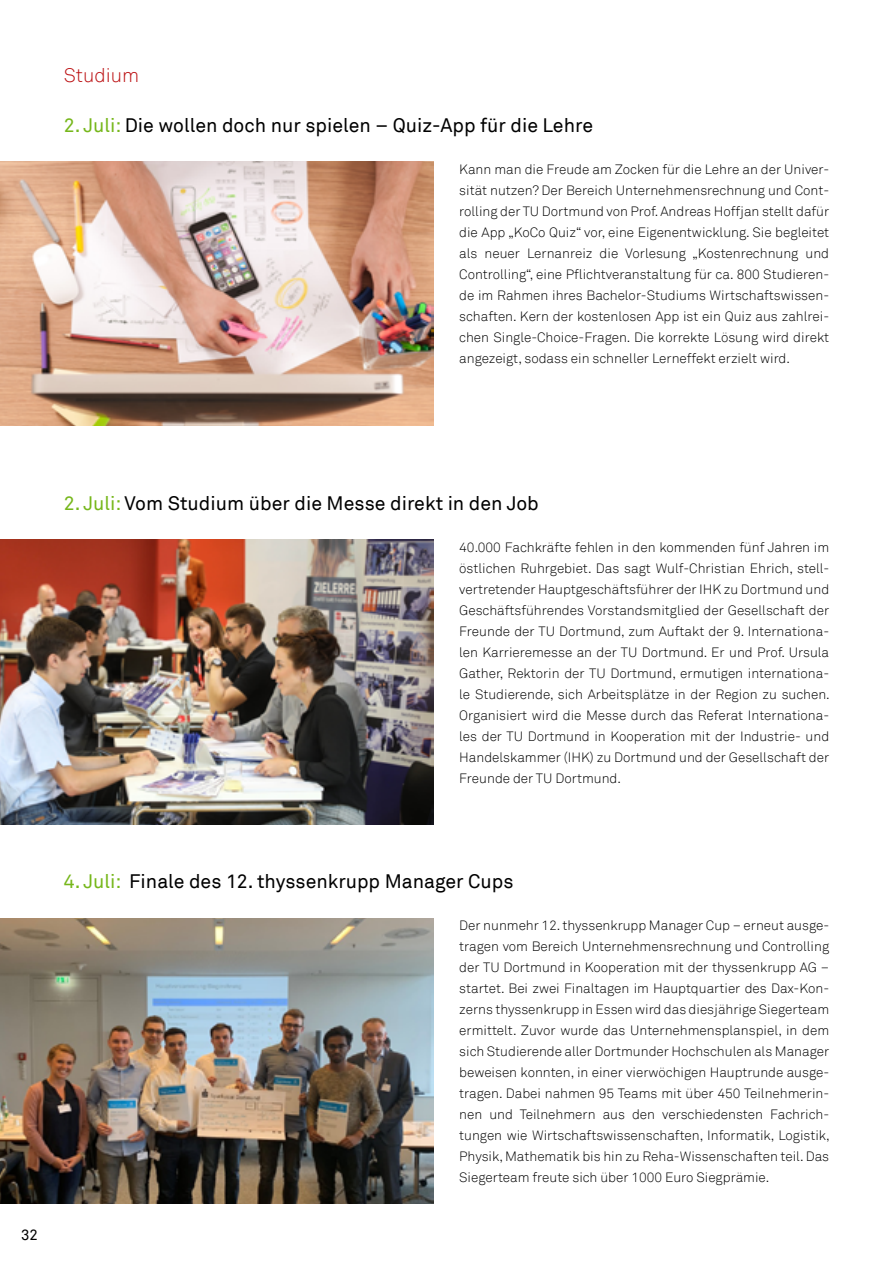
<style>
.page{position:relative;width:893px;height:1263px;background:#fff}
.page>*{position:absolute;margin:0;border:0;box-sizing:border-box;transform-origin:0 0}
.Jahrbuch_Datum_Ereig{font:19.5px "Akkurat";color:#000}
.t1{font:300 19.5px "Akkurat";color:#bc1214}
.t2{font:15px "Akkurat";color:#000}
.Jahrbuch_Fließtext_l{font:300 13.5px/21px "Akkurat";color:#000;text-align:justify}
.s1{color:#76b71b}
</style>
<div class="page">
<img style="left:0;top:918px;width:434px;height:285px">
<img style="left:0;top:540px;width:434px;height:285px">
<img style="left:0;top:162px;width:434px;height:264px">
<h1 class="t1" style="left:64px;top:64px;width:77px">Studium</h1>
<p class="Jahrbuch_Datum_Ereig" style="left:64px;top:113px;width:531px"><span class="s1">2. Juli:</span> Die wollen doch nur spielen – Quiz-App für die Lehre</p>
<p class="Jahrbuch_Fließtext_l" style="left:459px;top:159px;width:371px">Kann man die Freude am Zocken für die Lehre an der Univer&shy;sität nutzen? Der Bereich Unternehmensrechnung und Cont&shy;rolling der TU Dortmund von Prof. Andreas Hoffjan stellt dafür die App „KoCo Quiz“ vor, eine Eigenentwicklung. Sie begleitet als neuer Lernanreiz die Vorlesung „Kostenrechnung und Controlling“, eine Pflichtveranstaltung für ca. 800 Studieren&shy;de im Rahmen ihres Bachelor-Studiums Wirtschaftswissen&shy;schaften. Kern der kostenlosen App ist ein Quiz aus zahlrei&shy;chen Single-Choice-Fragen. Die korrekte Lösung wird direkt angezeigt, sodass ein schneller Lerneffekt erzielt wird.</p>
<p class="Jahrbuch_Datum_Ereig" style="left:64px;top:491px;width:477px"><span class="s1">2. Juli:</span> Vom Studium über die Messe direkt in den Job</p>
<p class="Jahrbuch_Fließtext_l" style="left:459px;top:537px;width:372px">40.000 Fachkräfte fehlen in den kommenden fünf Jahren im östlichen Ruhrgebiet. Das sagt Wulf-Christian Ehrich, stell&shy;vertretender Hauptgeschäftsführer der IHK zu Dortmund und Geschäftsführendes Vorstandsmitglied der Gesellschaft der Freunde der TU Dortmund, zum Auftakt der 9. Internationa&shy;len Karrieremesse an der TU Dortmund. Er und Prof. Ursula Gather, Rektorin der TU Dortmund, ermutigen internationa&shy;le Studierende, sich Arbeitsplätze in der Region zu suchen.<br>Organisiert wird die Messe durch das Referat Internationa&shy;les der TU Dortmund in Kooperation mit der Industrie- und Handelskammer (IHK) zu Dortmund und der Gesellschaft der Freunde der TU Dortmund.</p>
<p class="t2" style="left:21px;top:1226px;width:18px">32</p>
<p class="Jahrbuch_Datum_Ereig" style="left:64px;top:869px;width:451px"><span class="s1">4. Juli:</span> Finale des 12. thyssenkrupp Manager Cups</p>
<p class="Jahrbuch_Fließtext_l" style="left:459px;top:915px;width:372px">Der nunmehr 12. thyssenkrupp Manager Cup – erneut ausge&shy;tragen vom Bereich Unternehmensrechnung und Controlling der TU Dortmund in Kooperation mit der thyssenkrupp AG – startet. Bei zwei Finaltagen im Hauptquartier des Dax-Kon&shy;zerns thyssenkrupp in Essen wird das diesjährige Siegerteam ermittelt. Zuvor wurde das Unternehmensplanspiel, in dem sich Studierende aller Dortmunder Hochschulen als Manager beweisen konnten, in einer vierwöchigen Hauptrunde ausge&shy;tragen. Dabei nahmen 95 Teams mit über 450 Teilnehmerin&shy;nen und Teilnehmern aus den verschiedensten Fachrich&shy;tungen wie Wirtschaftswissenschaften, Informatik, Logistik, Physik, Mathematik bis hin zu Reha-Wissenschaften teil. Das Siegerteam freute sich über 1000 Euro Siegprämie.</p>
</div>
